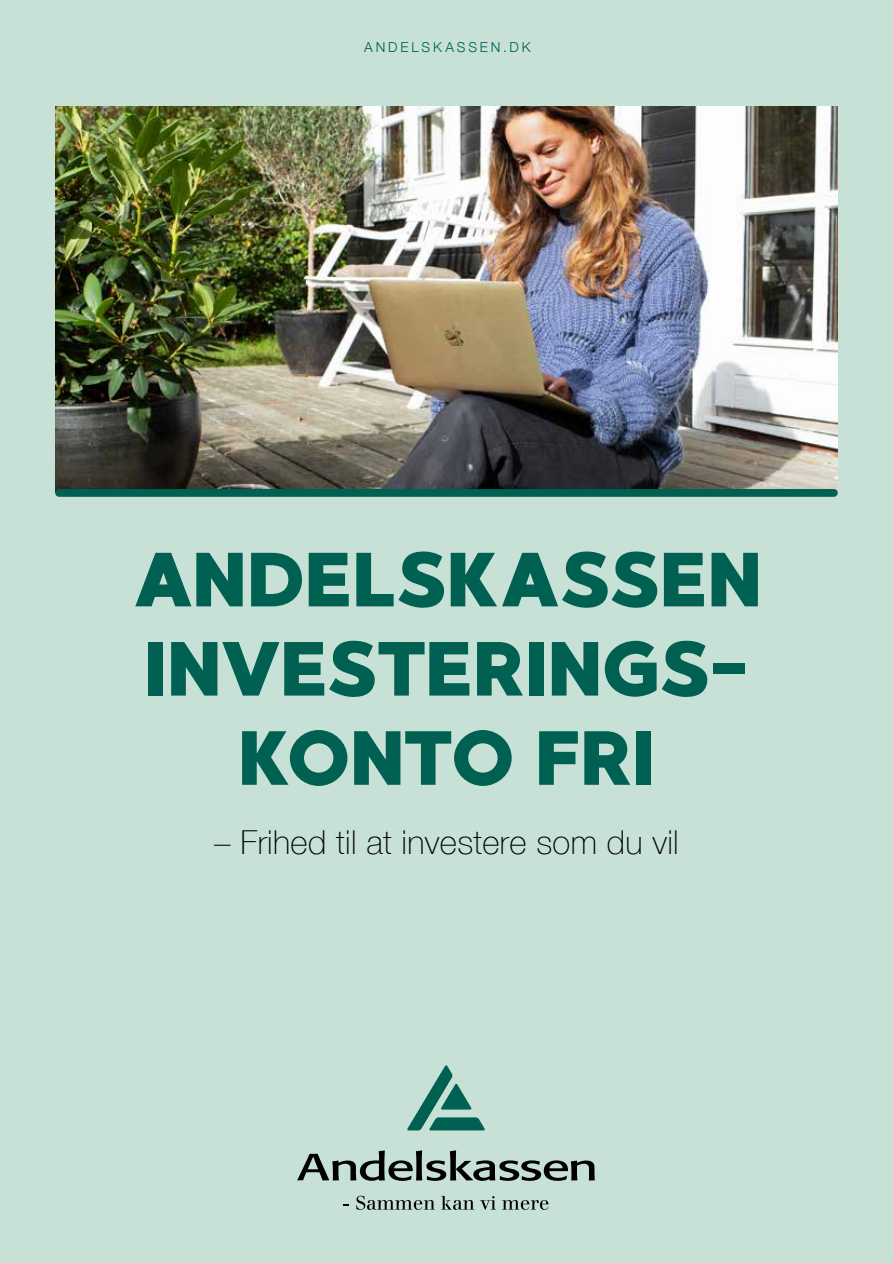
<style>
.page{position:relative;width:893px;height:1263px;background:#c7e1d6}
.page>*{position:absolute;margin:0;border:0;box-sizing:border-box;transform-origin:0 0}
.t1{font:76.5px/89.2px "MADE Good Time Grotesk";letter-spacing:-.09em;color:#006051;text-align:center}
.t2{font:100 33px "Helvetica Neue LT Com";letter-spacing:.01em;color:#000}
.t3{font:300 13.65px "Helvetica Neue LT Com";letter-spacing:.21em;color:#006051}
</style>
<div class="page">
<svg style="left:297px;top:1150px;width:298px;height:31px"></svg>
<svg style="left:407px;top:1065px;width:78px;height:65px"></svg>
<svg style="left:356px;top:1196px;width:79px;height:14px"></svg>
<svg style="left:441px;top:1196px;width:33px;height:14px"></svg>
<svg style="left:480px;top:1196px;width:16px;height:14px"></svg>
<svg style="left:502px;top:1200px;width:46px;height:10px"></svg>
<img style="left:55px;top:106px;width:783px;height:385px">
<div style="left:55px;top:489px;width:783px;height:8px;background:#006051;border-radius:4px"></div>
<p class="t3" style="left:364px;top:39px;width:168px">ANDELSKASSEN.DK</p>
<p class="t1" style="left:129px;top:535px;width:636px">ANDELSKASSEN<br>INVESTERINGS-<br>KONTO FRI</p>
<p class="t2" style="left:214px;top:822px;width:466px">– Frihed til at investere som du vil</p>
</div>
